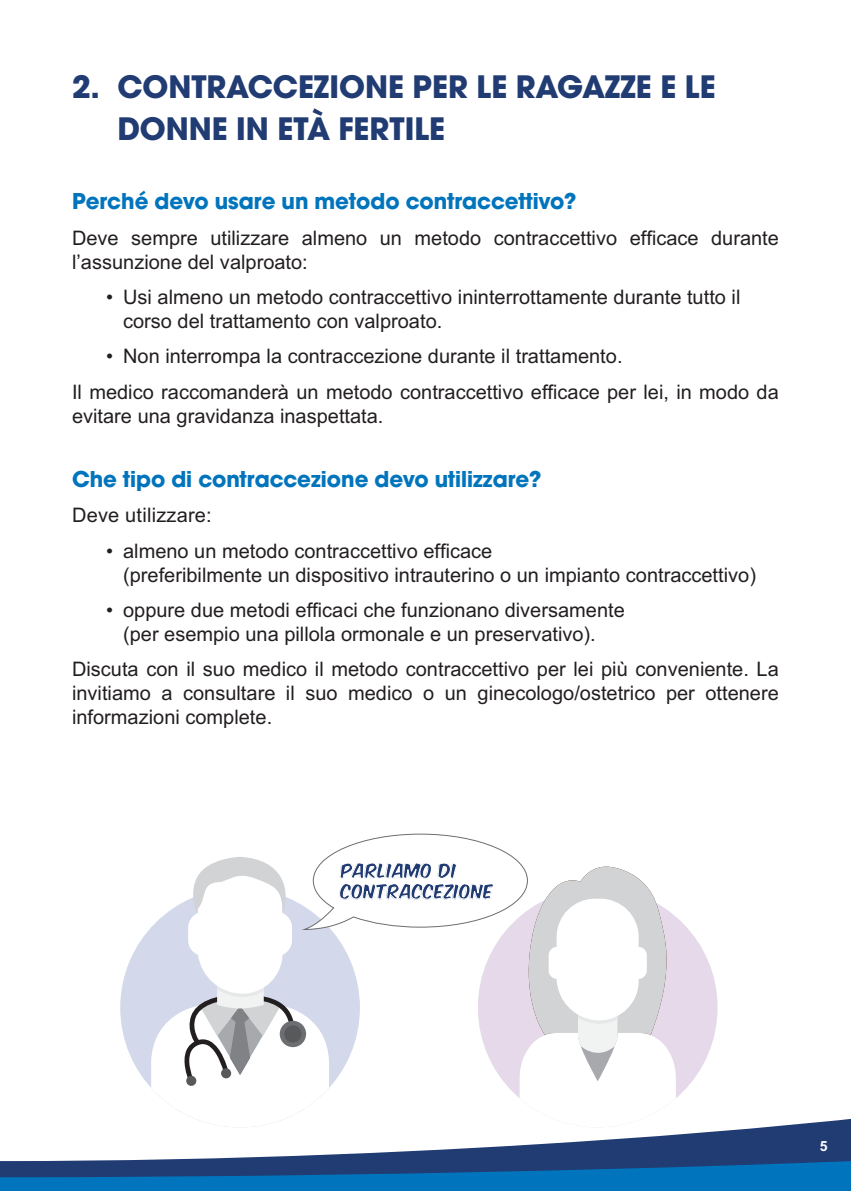
<style>
.page{position:relative;width:851px;height:1191px;background:#fff}
.page>*{position:absolute;margin:0;border:0;box-sizing:border-box;transform-origin:0 0}
.t1{font:700 34px/42px "Avant Garde Gothic Itc T";color:#213b73}
.t2{font:700 24px "Avant Garde Gothic Itc T";color:#0074bc}
.t3{font:20px/24px "Arial";color:#231f20}
.t4{font:17.2px/20.6px "Komika Axis";color:#213b73}
.t5{font:700 14px "Arial";color:#fff}
</style>
<div class="page">
<svg style="left:233px;top:1119px;width:617px;height:28px"></svg>
<div style="left:478px;top:887px;width:239px;height:240px;background:#e5d9ea;border-radius:50%"></div>
<div style="left:120px;top:888px;width:240px;height:239px;background:#d3d9eb;border-radius:50%"></div>
<svg style="left:151px;top:833px;width:525px;height:294px"></svg>
<svg style="left:0;top:1147px;width:851px;height:44px;background:#2d6ba3"></svg>
<p class="t1" style="left:117px;top:65px;width:599px;text-indent:-45px">2. CONTRACCEZIONE PER LE RAGAZZE E LE<br>DONNE IN ETÀ FERTILE</p>
<p class="t2" style="left:72px;top:187px;width:505px">Perché devo usare un metodo contraccettivo?</p>
<p class="t3" style="left:72px;top:225px;width:708px">Deve sempre utilizzare almeno un metodo contraccettivo efficace durante l’assunzione del valproato:</p>
<p class="t3" style="left:123px;top:285px;width:618px;text-indent:-17px">• Usi almeno un metodo contraccettivo ininterrottamente durante tutto il corso del trattamento con valproato.</p>
<p class="t3" style="left:106px;top:344px;width:518px">• Non interrompa la contraccezione durante il trattamento.</p>
<p class="t3" style="left:72px;top:379px;width:708px">Il medico raccomanderà un metodo contraccettivo efficace per lei, in modo da evitare una gravidanza inaspettata.</p>
<p class="t2" style="left:72px;top:464px;width:470px">Che tipo di contraccezione devo utilizzare?</p>
<p class="t3" style="left:72px;top:503px;width:141px">Deve utilizzare:</p>
<p class="t3" style="left:123px;top:538px;width:634px;text-indent:-17px">• almeno un metodo contraccettivo efficace<br>(preferibilmente un dispositivo intrauterino o un impianto contraccettivo)</p>
<p class="t3" style="left:106px;top:598px;width:520px;text-align:center">• oppure due metodi efficaci che funzionano diversamente (per esempio una pillola ormonale e un preservativo).</p>
<p class="t3" style="left:72px;top:657px;width:708px;text-align:justify">Discuta con il suo medico il metodo contraccettivo per lei più conveniente. La invitiamo a consultare il suo medico o un ginecologo/ostetrico per ottenere informazioni complete.</p>
<p class="t4" style="left:340px;top:861px;width:154px">PARLIAMO DI<br>CONTRACCEZIONE</p>
<p class="t5" style="left:819px;top:1138px;width:9px">5</p>
</div>
